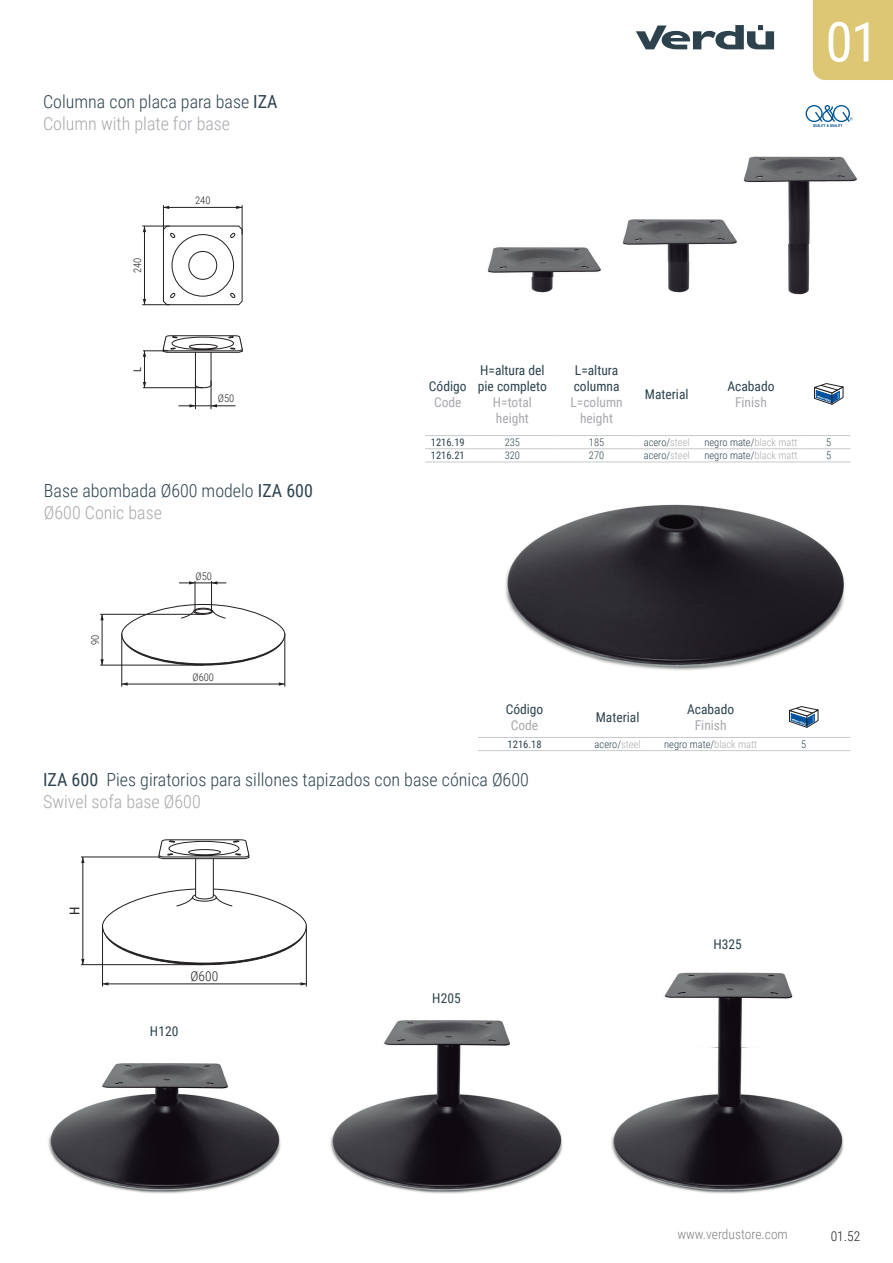
<style>
.page{position:relative;width:893px;height:1263px;background:#fff}
.page>*{position:absolute;margin:0;border:0;box-sizing:border-box;transform-origin:0 0}
.t1{font:55.2px "Roboto Condensed";color:#fff}
.t2{font:300 18px "Roboto Condensed";color:#2d424d}
.t3{font:300 18px "Roboto Condensed";color:#a8a9ad}
.t4{font:13.5px/16.2px "Roboto Condensed";color:#2d424d}
.t5{font:13.5px/16.2px "Roboto Condensed";color:#a8a9ad}
.t6{font:300 13.5px "Roboto Condensed";color:#808285}
.t7{font:300 13.5px "Roboto Condensed";color:#231f20}
.t8{font:13.5px "Roboto Condensed";color:#231f20}
.t9{font:300 10.5px "Roboto Condensed";color:#2d424d}
.t10{font:10.5px "Roboto Condensed";color:#2d424d}
.t11{font:300 10.5px "Roboto Condensed";color:#231f20}
.t12{font:10.5px "Roboto Condensed";color:#231f20}
.s1{font-weight:400}
.s2{color:#a8a9ad}
</style>
<div class="page">
<div style="left:813px;top:0;width:80px;height:80px;background:#ddc775"></div>
<svg style="left:636px;top:25px;width:138px;height:24px"></svg>
<img style="left:505px;top:504px;width:340px;height:167px">
<svg style="left:142px;top:205px;width:101px;height:100px"></svg>
<svg style="left:143px;top:335px;width:100px;height:74px"></svg>
<img style="left:611px;top:1047px;width:233px;height:147px">
<img style="left:664px;top:972px;width:129px;height:75px">
<hr style="left:102px;top:926px;width:1px;height:60px;background:#231f20">
<hr style="left:81px;top:857px;width:84px;height:1px;background:#231f20">
<hr style="left:81px;top:964px;width:122px;height:1px;background:#231f20">
<hr style="left:306px;top:926px;width:1px;height:60px;background:#231f20">
<hr style="left:83px;top:857px;width:1px;height:108px;background:#231f20">
<hr style="left:103px;top:984px;width:203px;height:1px;background:#231f20">
<svg style="left:102px;top:839px;width:205px;height:125px"></svg>
<svg style="left:81px;top:959px;width:3px;height:6px"></svg>
<svg style="left:81px;top:857px;width:3px;height:6px"></svg>
<svg style="left:300px;top:982px;width:7px;height:3px"></svg>
<svg style="left:122px;top:604px;width:163px;height:60px"></svg>
<hr style="left:195px;top:609px;width:17px;height:4px;background:#fff;border-radius:50%">
<div style="left:195px;top:609px;width:17px;height:5px;border:1px solid #231f20;border-radius:50%"></div>
<hr style="left:100px;top:614px;width:104px;height:1px;background:#231f20">
<hr style="left:100px;top:665px;width:104px;height:1px;background:#231f20">
<hr style="left:122px;top:634px;width:1px;height:53px;background:#231f20">
<hr style="left:285px;top:634px;width:1px;height:53px;background:#231f20">
<hr style="left:195px;top:581px;width:1px;height:30px;background:#231f20">
<hr style="left:211px;top:581px;width:1px;height:30px;background:#231f20">
<hr style="left:102px;top:614px;width:1px;height:51px;background:#231f20">
<hr style="left:122px;top:684px;width:163px;height:1px;background:#231f20">
<svg style="left:179px;top:581px;width:47px;height:3px"></svg>
<svg style="left:100px;top:659px;width:4px;height:6px"></svg>
<svg style="left:100px;top:614px;width:4px;height:6px"></svg>
<svg style="left:279px;top:682px;width:6px;height:4px"></svg>
<svg style="left:122px;top:682px;width:6px;height:4px"></svg>
<div style="left:806px;top:105px;width:17px;height:17px;border:1px solid #005594;border-radius:50%"></div>
<svg style="left:813px;top:105px;width:40px;height:22px"></svg>
<img style="left:743px;top:156px;width:114px;height:89px">
<img style="left:788px;top:245px;width:22px;height:50px">
<img style="left:487px;top:247px;width:114px;height:30px">
<img style="left:531px;top:277px;width:22px;height:16px">
<img style="left:622px;top:219px;width:115px;height:44px">
<img style="left:668px;top:263px;width:22px;height:30px">
<img style="left:330px;top:1020px;width:233px;height:174px">
<img style="left:48px;top:1094px;width:233px;height:100px">
<img style="left:102px;top:1063px;width:126px;height:31px">
<hr style="left:478px;top:737px;width:93px;height:1px;background:#c7c8ca">
<hr style="left:478px;top:750px;width:93px;height:1px;background:#c7c8ca">
<hr style="left:571px;top:737px;width:93px;height:1px;background:#c7c8ca">
<hr style="left:664px;top:737px;width:93px;height:1px;background:#c7c8ca">
<hr style="left:757px;top:737px;width:93px;height:1px;background:#c7c8ca">
<hr style="left:571px;top:750px;width:93px;height:1px;background:#c7c8ca">
<hr style="left:664px;top:750px;width:93px;height:1px;background:#c7c8ca">
<hr style="left:757px;top:750px;width:93px;height:1px;background:#c7c8ca">
<svg style="left:789px;top:706px;width:29px;height:21px"></svg>
<hr style="left:425px;top:435px;width:45px;height:1px;background:#c7c8ca">
<hr style="left:470px;top:435px;width:84px;height:1px;background:#c7c8ca">
<hr style="left:554px;top:435px;width:85px;height:1px;background:#c7c8ca">
<hr style="left:425px;top:448px;width:45px;height:1px;background:#c7c8ca">
<hr style="left:470px;top:448px;width:84px;height:1px;background:#c7c8ca">
<hr style="left:554px;top:448px;width:85px;height:1px;background:#c7c8ca">
<hr style="left:425px;top:462px;width:45px;height:1px;background:#c7c8ca">
<hr style="left:470px;top:462px;width:84px;height:1px;background:#c7c8ca">
<hr style="left:554px;top:462px;width:85px;height:1px;background:#c7c8ca">
<hr style="left:639px;top:435px;width:56px;height:1px;background:#c7c8ca">
<hr style="left:695px;top:435px;width:112px;height:1px;background:#c7c8ca">
<hr style="left:807px;top:435px;width:43px;height:1px;background:#c7c8ca">
<hr style="left:639px;top:448px;width:56px;height:1px;background:#c7c8ca">
<hr style="left:695px;top:448px;width:112px;height:1px;background:#c7c8ca">
<hr style="left:807px;top:448px;width:43px;height:1px;background:#c7c8ca">
<hr style="left:639px;top:462px;width:56px;height:1px;background:#c7c8ca">
<hr style="left:695px;top:462px;width:112px;height:1px;background:#c7c8ca">
<hr style="left:807px;top:462px;width:43px;height:1px;background:#c7c8ca">
<svg style="left:814px;top:383px;width:29px;height:21px"></svg>
<p class="t2" style="left:43px;top:89px;width:236px">Columna con placa para base <span class="s1">IZA</span></p>
<p class="t3" style="left:43px;top:110px;width:189px">Column with plate for base</p>
<p class="t11" style="left:130px;top:273px;width:17px;rotate:-90deg">240</p>
<p class="t12" style="left:130px;top:372px;width:6px;rotate:-90deg">L</p>
<p class="t11" style="left:195px;top:193px;width:17px">240</p>
<p class="t11" style="left:218px;top:391px;width:18px">Ø50</p>
<p class="t2" style="left:44px;top:478px;width:271px">Base abombada Ø600 modelo <span class="s1">IZA 600</span></p>
<p class="t3" style="left:44px;top:500px;width:120px">Ø600 Conic base</p>
<p class="t11" style="left:88px;top:645px;width:12px;rotate:-90deg">90</p>
<p class="t11" style="left:196px;top:568px;width:18px">Ø50</p>
<p class="t11" style="left:193px;top:670px;width:23px">Ø600</p>
<h1 class="t1" style="left:825px;top:3px;width:54px">01</h1>
<p class="t4" style="left:429px;top:377px;width:39px">Código</p>
<p class="t5" style="left:434px;top:394px;width:29px">Code</p>
<p class="t4" style="left:478px;top:361px;width:71px">H=altura del pie completo</p>
<p class="t5" style="left:493px;top:394px;width:41px">H=total height</p>
<p class="t4" style="left:575px;top:361px;width:45px">L=altura</p>
<p class="t4" style="left:574px;top:378px;width:47px">columna</p>
<p class="t5" style="left:570px;top:394px;width:54px;text-align:center">L=column height</p>
<p class="t4" style="left:645px;top:386px;width:45px">Material</p>
<p class="t4" style="left:727px;top:377px;width:49px">Acabado</p>
<p class="t5" style="left:735px;top:394px;width:33px">Finish</p>
<p class="t10" style="left:431px;top:435px;width:35px">1216.19</p>
<p class="t9" style="left:505px;top:435px;width:17px">235</p>
<p class="t9" style="left:589px;top:435px;width:17px">185</p>
<p class="t9" style="left:644px;top:435px;width:48px">acero/<span class="s2">steel</span></p>
<p class="t9" style="left:704px;top:435px;width:95px">negro mate/<span class="s2">black matt</span></p>
<p class="t9" style="left:826px;top:435px;width:7px">5</p>
<p class="t10" style="left:431px;top:448px;width:35px">1216.21</p>
<p class="t9" style="left:505px;top:448px;width:17px">320</p>
<p class="t9" style="left:589px;top:448px;width:17px">270</p>
<p class="t9" style="left:644px;top:448px;width:48px">acero/<span class="s2">steel</span></p>
<p class="t9" style="left:704px;top:448px;width:95px">negro mate/<span class="s2">black matt</span></p>
<p class="t9" style="left:826px;top:448px;width:7px">5</p>
<p class="t4" style="left:506px;top:700px;width:39px">Código</p>
<p class="t5" style="left:511px;top:717px;width:29px">Code</p>
<p class="t4" style="left:596px;top:709px;width:45px">Material</p>
<p class="t4" style="left:687px;top:700px;width:49px">Acabado</p>
<p class="t5" style="left:695px;top:717px;width:33px">Finish</p>
<p class="t10" style="left:508px;top:737px;width:35px">1216.18</p>
<p class="t9" style="left:595px;top:737px;width:48px">acero/<span class="s2">steel</span></p>
<p class="t9" style="left:664px;top:737px;width:95px">negro mate/<span class="s2">black matt</span></p>
<p class="t9" style="left:801px;top:737px;width:7px">5</p>
<p class="t2" style="left:43px;top:767px;width:487px"><span class="s1">IZA 600</span> Pies giratorios para sillones tapizados con base cónica Ø600</p>
<p class="t3" style="left:43px;top:788px;width:159px">Swivel sofa base Ø600</p>
<p class="t8" style="left:65px;top:915px;width:10px;rotate:-90deg">H</p>
<p class="t7" style="left:191px;top:967px;width:29px">Ø600</p>
<p class="t4" style="left:150px;top:1023px;width:30px">H120</p>
<p class="t4" style="left:432px;top:989px;width:30px">H205</p>
<p class="t4" style="left:713px;top:935px;width:30px">H325</p>
<p class="t6" style="left:677px;top:1225px;width:112px">www.verdustore.com</p>
<p class="t7" style="left:831px;top:1226px;width:31px">01.52</p>
</div>
